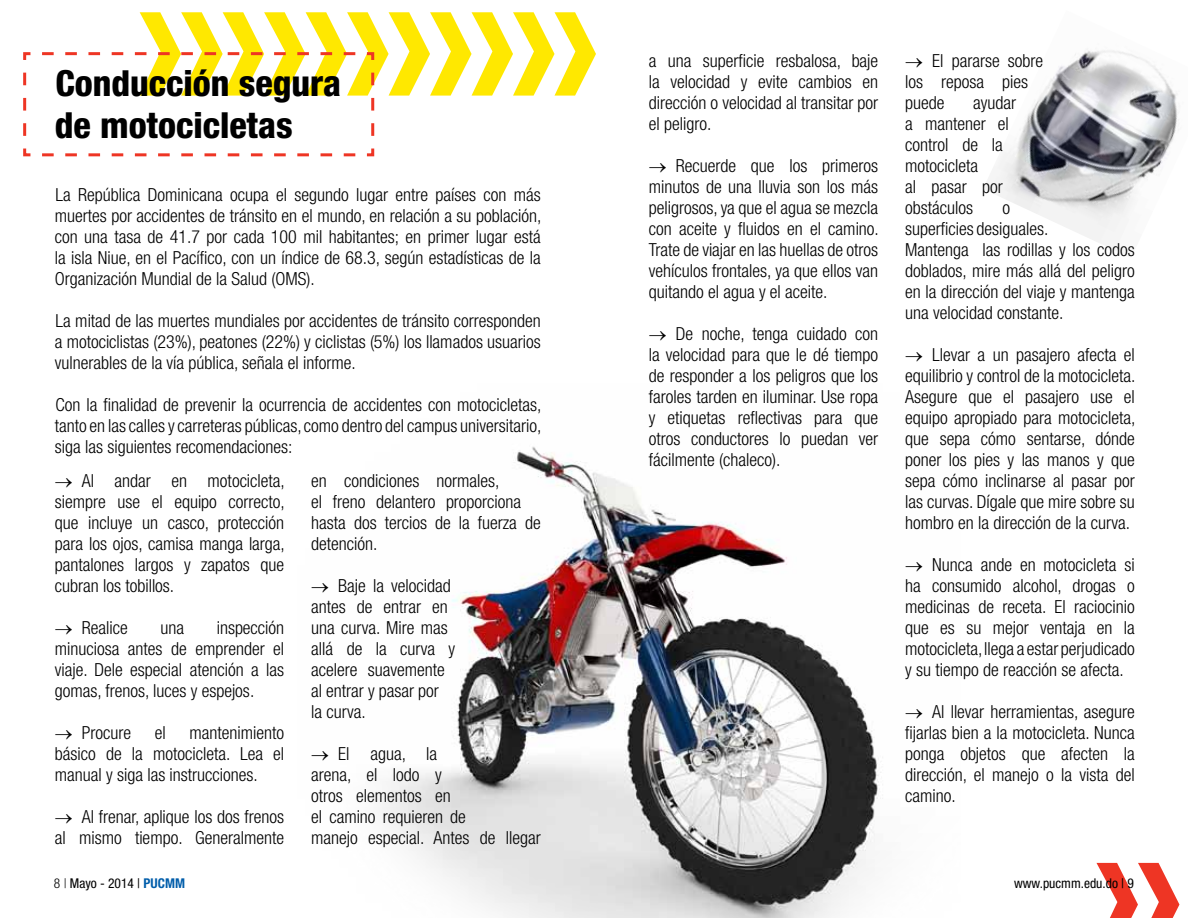
<style>
.page{position:relative;width:1188px;height:918px;background:#fff}
.page>*{position:absolute;margin:0;border:0;box-sizing:border-box;transform-origin:0 0}
.t1{font:800 condensed 36px/42px "Helvetica Neue LT Std";color:#000}
.t2{font:300 condensed 18px/21px "Helvetica Neue LT Std";color:#000;text-align:justify}
.t3{font:condensed 13.5px "Helvetica Neue LT Std";color:#000}
.s1{font-weight:300}
.s2{font-weight:700;color:#005daa}
</style>
<div class="page">
<img style="left:379px;top:446px;width:504px;height:472px">
<svg style="left:23px;top:12px;width:573px;height:145px"></svg>
<img style="left:993px;top:50px;width:186px;height:193px">
<svg style="left:1096px;top:863px;width:83px;height:55px"></svg>
<h1 class="t1" style="left:55px;top:62px;width:288px">Conducción segura de motocicletas</h1>
<p class="t2" style="left:55px;top:184px;width:488px">La República Dominicana ocupa el segundo lugar entre países con más muertes por accidentes de tránsito en el mundo, en relación a su población, con una tasa de 41.7 por cada 100 mil habitantes; en primer lugar está la isla Niue, en el Pacífico, con un índice de 68.3, según estadísticas de la Organización Mundial de la Salud (OMS).</p>
<p class="t2" style="left:55px;top:310px;width:488px">La mitad de las muertes mundiales por accidentes de tránsito corresponden a motociclistas (23%), peatones (22%) y ciclistas (5%) los llamados usuarios vulnerables de la vía pública, señala el informe.</p>
<p class="t2" style="left:55px;top:394px;width:488px">Con la finalidad de prevenir la ocurrencia de accidentes con motocicletas, tanto en las calles y carreteras públicas, como dentro del campus universitario, siga las siguientes recomendaciones:</p>
<p class="t2" style="left:55px;top:470px;width:232px">→ Al andar en motocicleta, siempre use el equipo correcto, que incluye un casco, protección para los ojos, camisa manga larga, pantalones largos y zapatos que cubran los tobillos.</p>
<p class="t2" style="left:55px;top:617px;width:74px">→ Realice</p>
<p class="t2" style="left:160px;top:617px;width:25px">una</p>
<p class="t2" style="left:55px;top:617px;width:231px;text-indent:162px">inspección minuciosa antes de emprender el viaje. Dele especial atención a las gomas, frenos, luces y espejos.</p>
<p class="t2" style="left:55px;top:722px;width:78px">→ Procure</p>
<p class="t2" style="left:155px;top:722px;width:12px">el</p>
<p class="t2" style="left:55px;top:722px;width:231px;text-indent:135px">mantenimiento básico de la motocicleta. Lea el manual y siga las instrucciones.</p>
<p class="t2" style="left:55px;top:806px;width:231px">→ Al frenar, aplique los dos frenos al mismo tiempo. Generalmente</p>
<p class="t2" style="left:311px;top:470px;width:231px;text-align:left">en condiciones normales,<br>el freno delantero proporciona hasta dos tercios de la fuerza de detención.</p>
<p class="t2" style="left:311px;top:575px;width:146px;text-align:left">→ Baje la velocidad antes de entrar en una curva. Mire mas allá de la curva y acelere suavemente al entrar y pasar por<br>la curva.</p>
<p class="t2" style="left:311px;top:743px;width:231px;text-align:left">→ El agua, la<br>arena, el lodo y<br>otros elementos en<br>el camino requieren de<br>manejo especial. Antes de llegar</p>
<p class="t2" style="left:649px;top:50px;width:231px">a una superficie resbalosa, baje la velocidad y evite cambios en dirección o velocidad al transitar por el peligro.</p>
<p class="t2" style="left:649px;top:155px;width:232px">→ Recuerde que los primeros minutos de una lluvia son los más peligrosos, ya que el agua se mezcla con aceite y fluidos en el camino.<br>Trate de viajar en las huellas de otros vehículos frontales, ya que ellos van quitando el agua y el aceite.</p>
<p class="t2" style="left:649px;top:323px;width:231px">→ De noche, tenga cuidado con la velocidad para que le dé tiempo de responder a los peligros que los faroles tarden en iluminar. Use ropa y etiquetas reflectivas para que otros conductores lo puedan ver fácilmente (chaleco).</p>
<p class="t2" style="left:905px;top:50px;width:139px;text-align:left">→ El pararse sobre los reposa pies puede</p>
<p class="t2" style="left:905px;top:92px;width:113px;text-align:left;text-indent:68px">ayudar a mantener el control de la motocicleta<br>al pasar por obstáculos</p>
<p class="t2" style="left:905px;top:197px;width:231px;text-align:left;text-indent:97px">o<br>superficies desiguales.<br>Mantenga las rodillas y los codos doblados, mire más allá del peligro en la dirección del viaje y mantenga una velocidad constante.</p>
<p class="t2" style="left:905px;top:344px;width:232px">→ Llevar a un pasajero afecta el equilibrio y control de la motocicleta.<br>Asegure que el pasajero use el equipo apropiado para motocicleta, que sepa cómo sentarse, dónde poner los pies y las manos y que sepa cómo inclinarse al pasar por las curvas. Dígale que mire sobre su hombro en la dirección de la curva.</p>
<p class="t2" style="left:905px;top:554px;width:231px">→ Nunca ande en motocicleta si ha consumido alcohol, drogas o medicinas de receta. El raciocinio que es su mejor ventaja en la motocicleta, llega a estar perjudicado y su tiempo de reacción se afecta.</p>
<p class="t2" style="left:905px;top:701px;width:231px">→ Al llevar herramientas, asegure fijarlas bien a la motocicleta. Nunca ponga objetos que afecten la dirección, el manejo o la vista del camino.</p>
<p class="t3" style="left:54px;top:876px;width:133px"><span class="s1">8 |</span> Mayo - 2014 | <span class="s2">PUCMM</span></p>
<p class="t3" style="left:1014px;top:876px;width:121px">www.pucmm.edu.do | 9</p>
</div>
